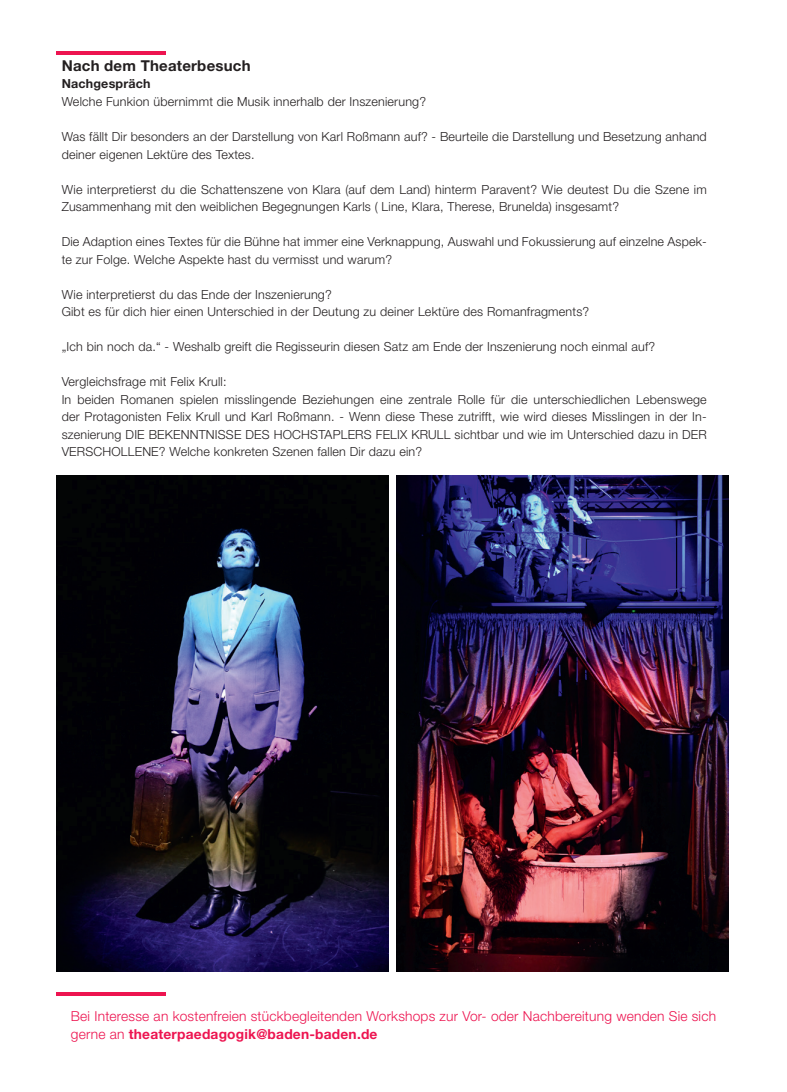
<style>
.page{position:relative;width:787px;height:1092px;background:#fff}
.page>*{position:absolute;margin:0;border:0;box-sizing:border-box;transform-origin:0 0}
.t1{font:700 15px "Helvetica Neue LT Std";letter-spacing:.015em;color:#231f20}
.t2{font:300 13.75px/17.5px "Helvetica Neue LT Std";letter-spacing:.015em;color:#ed1450}
.t3{font:300 12.5px/17.5px "Helvetica Neue LT Std";letter-spacing:.015em;color:#231f20}
.t4{font:700 12.5px "Helvetica Neue LT Std";letter-spacing:.015em;color:#231f20}
.s1{font-weight:700}
</style>
<div class="page">
<hr style="left:57px;top:992px;width:109px;height:4px;background:#ed1450">
<hr style="left:57px;top:51px;width:109px;height:4px;background:#ed1450">
<img style="left:56px;top:476px;width:332px;height:495px">
<img style="left:396px;top:476px;width:332px;height:495px">
<p class="t1" style="left:62px;top:56px;width:190px">Nach dem Theaterbesuch</p>
<p class="t4" style="left:62px;top:76px;width:90px">Nachgespräch</p>
<p class="t3" style="left:62px;top:92px;width:366px">Welche Funkion übernimmt die Musik innerhalb der Inszenierung?</p>
<p class="t3" style="left:62px;top:127px;width:646px">Was fällt Dir besonders an der Darstellung von Karl Roßmann auf? - Beurteile die Darstellung und Besetzung anhand deiner eigenen Lektüre des Textes.</p>
<p class="t3" style="left:62px;top:180px;width:646px">Wie interpretierst du die Schattenszene von Klara (auf dem Land) hinterm Paravent? Wie deutest Du die Szene im<br>Zusammenhang mit den weiblichen Begegnungen Karls ( Line, Klara, Therese, Brunelda) insgesamt?</p>
<p class="t3" style="left:62px;top:232px;width:646px">Die Adaption eines Textes für die Bühne hat immer eine Verknappung, Auswahl und Fokussierung auf einzelne Aspek&shy;te zur Folge. Welche Aspekte hast du vermisst und warum?</p>
<p class="t3" style="left:62px;top:285px;width:272px">Wie interpretierst du das Ende der Inszenierung?</p>
<p class="t3" style="left:62px;top:302px;width:529px">Gibt es für dich hier einen Unterschied in der Deutung zu deiner Lektüre des Romanfragments?</p>
<p class="t3" style="left:62px;top:337px;width:595px">„Ich bin noch da.“ - Weshalb greift die Regisseurin diesen Satz am Ende der Inszenierung noch einmal auf?</p>
<p class="t3" style="left:62px;top:372px;width:166px">Vergleichsfrage mit Felix Krull:</p>
<p class="t3" style="left:62px;top:390px;width:646px;text-align:justify">In beiden Romanen spielen misslingende Beziehungen eine zentrale Rolle für die unterschiedlichen Lebenswege der Protagonisten Felix Krull und Karl Roßmann. - Wenn diese These zutrifft, wie wird dieses Misslingen in der In&shy;szenierung DIE BEKENNTNISSE DES HOCHSTAPLERS FELIX KRULL sichtbar und wie im Unterschied dazu in DER VERSCHOLLENE? Welche konkreten Szenen fallen Dir dazu ein?</p>
<p class="t2" style="left:71px;top:1007px;width:646px">Bei Interesse an kostenfreien stückbegleitenden Workshops zur Vor- oder Nachbereitung wenden Sie sich gerne an <span class="s1">theaterpaedagogik@baden-baden.de</span></p>
</div>
